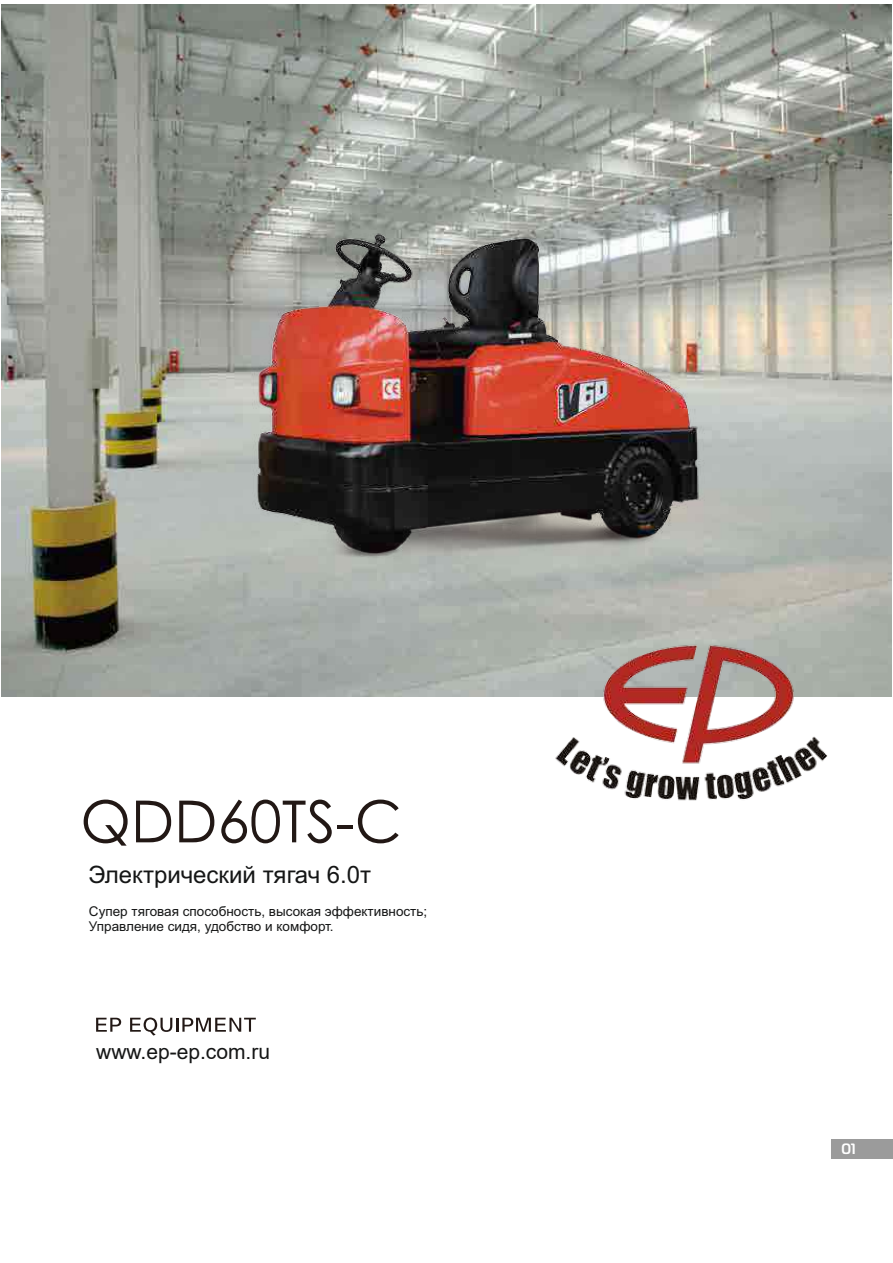
<style>
.page{position:relative;width:893px;height:1263px;background:#fff}
.page>*{position:absolute;margin:0;border:0;box-sizing:border-box;transform-origin:0 0}
.t1{font:58.05px "Century Gothic";color:#221815}
.t2{font:24px "Arial";color:#151616}
.t3{font:21px "Arial";color:#151616}
.t4{font:700 15px "Magistral C";color:#fff}
.t5{font:13.5px/15.1px "Arial";color:#151616}
</style>
<div class="page">
<img style="left:2px;top:4px;width:889px;height:693px">
<div style="left:831px;top:1139px;width:62px;height:19px;background:#9b9b9b"></div>
<img style="left:169px;top:175px;width:604px;height:426px">
<img style="left:545px;top:634px;width:303px;height:167px">
<svg style="left:96px;top:1018px;width:25px;height:14px"></svg>
<svg style="left:130px;top:1017px;width:126px;height:18px"></svg>
<h1 class="t1" style="left:80px;top:799px;width:323px">QDD60TS-C</h1>
<h2 class="t2" style="left:88px;top:866px;width:284px">Электрический тягач 6.0т</h2>
<p class="t5" style="left:89px;top:905px;width:340px">Супер тяговая способность, высокая эффективность;<br>Управление сидя, удобство и комфорт.</p>
<h3 class="t3" style="left:96px;top:1044px;width:175px">www.ep-ep.com.ru</h3>
<p class="t4" style="left:841px;top:1142px;width:16px">01</p>
</div>
